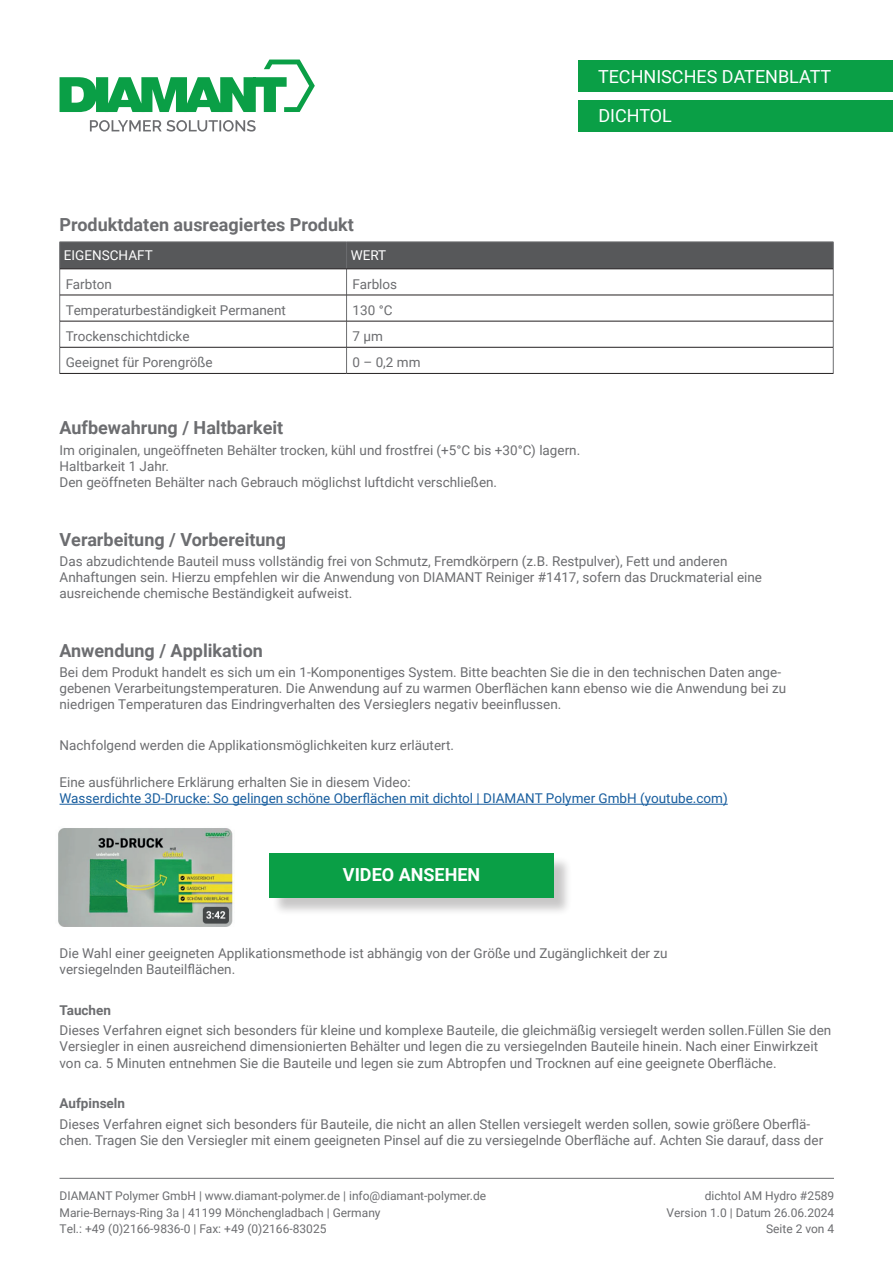
<style>
.page{position:relative;width:893px;height:1263px;background:#fff}
.page>*{position:absolute;margin:0;border:0;box-sizing:border-box;transform-origin:0 0}
.t1{font:700 18px "Roboto";color:#6c6d70}
.t2{font:18px "Roboto";color:#fff}
.t3{font:700 18px "Roboto";color:#fff}
.t4{font:13.5px/16.2px "Roboto";color:#6c6d70}
.t5{font:13.5px "Roboto";color:#175d9e}
.t6{font:700 13.5px "Roboto";color:#6c6d70}
.t7{font:13.5px "Roboto";color:#fff}
.t8{font:12px/16.5px "Roboto";color:#6c6d70}
</style>
<div class="page">
<svg style="left:60px;top:60px;width:255px;height:52px"></svg>
<svg style="left:90px;top:120px;width:166px;height:12px"></svg>
<div style="left:578px;top:60px;width:315px;height:32px;background:#0a9f46"></div>
<div style="left:578px;top:100px;width:315px;height:32px;background:#0a9f46"></div>
<hr style="left:60px;top:1178px;width:774px;height:1px;background:#6c6d70">
<hr style="left:60px;top:804px;width:668px;height:1px;background:#175d9e">
<svg style="left:59px;top:242px;width:775px;height:131px"></svg>
<hr style="left:60px;top:269px;width:287px;height:1px;background:#231f20">
<hr style="left:347px;top:269px;width:486px;height:1px;background:#231f20">
<hr style="left:60px;top:295px;width:287px;height:1px;background:#231f20">
<hr style="left:347px;top:295px;width:486px;height:1px;background:#231f20">
<hr style="left:60px;top:321px;width:287px;height:1px;background:#231f20">
<hr style="left:347px;top:321px;width:486px;height:1px;background:#231f20">
<hr style="left:60px;top:347px;width:287px;height:1px;background:#231f20">
<hr style="left:347px;top:347px;width:486px;height:1px;background:#231f20">
<hr style="left:60px;top:373px;width:287px;height:1px;background:#231f20">
<hr style="left:347px;top:373px;width:486px;height:1px;background:#231f20">
<img style="left:58px;top:828px;width:175px;height:99px">
<div style="left:272px;top:856px;width:300px;height:60px;background:#231f20;opacity:.25"></div>
<div style="left:270px;top:854px;width:284px;height:44px;background:#0a9f46"></div>
<h1 class="t2" style="left:598px;top:64px;width:235px">TECHNISCHES DATENBLATT</h1>
<h1 class="t2" style="left:598px;top:103px;width:75px">DICHTOL</h1>
<h1 class="t1" style="left:60px;top:212px;width:296px">Produktdaten ausreagiertes Produkt</h1>
<p class="t7" style="left:64px;top:246px;width:90px">EIGENSCHAFT</p>
<p class="t7" style="left:351px;top:246px;width:37px">WERT</p>
<p class="t4" style="left:66px;top:276px;width:48px">Farbton</p>
<p class="t4" style="left:353px;top:276px;width:46px">Farblos</p>
<p class="t4" style="left:66px;top:302px;width:222px">Temperaturbeständigkeit Permanent</p>
<p class="t4" style="left:353px;top:302px;width:41px">130 °C</p>
<p class="t4" style="left:66px;top:328px;width:125px">Trockenschichtdicke</p>
<p class="t4" style="left:353px;top:328px;width:32px">7 µm</p>
<p class="t4" style="left:66px;top:354px;width:149px">Geeignet für Porengröße</p>
<p class="t4" style="left:353px;top:354px;width:69px">0 – 0,2 mm</p>
<h1 class="t1" style="left:60px;top:415px;width:225px">Aufbewahrung / Haltbarkeit</h1>
<p class="t4" style="left:60px;top:441px;width:522px">Im originalen, ungeöffneten Behälter trocken, kühl und frostfrei (+5°C bis +30°C) lagern.<br>Haltbarkeit 1 Jahr.<br>Den geöffneten Behälter nach Gebrauch möglichst luftdicht verschließen.</p>
<h1 class="t1" style="left:60px;top:526px;width:228px">Verarbeitung / Vorbereitung</h1>
<p class="t4" style="left:60px;top:552px;width:704px">Das abzudichtende Bauteil muss vollständig frei von Schmutz, Fremdkörpern (z.B. Restpulver), Fett und anderen<br>Anhaftungen sein. Hierzu empfehlen wir die Anwendung von DIAMANT Reiniger #1417, sofern das Druckmaterial eine ausreichende chemische Beständigkeit aufweist.</p>
<h1 class="t1" style="left:60px;top:638px;width:205px">Anwendung / Applikation</h1>
<p class="t4" style="left:60px;top:664px;width:728px">Bei dem Produkt handelt es sich um ein 1-Komponentiges System. Bitte beachten Sie die in den technischen Daten ange&shy;gebenen Verarbeitungstemperaturen. Die Anwendung auf zu warmen Oberflächen kann ebenso wie die Anwendung bei zu niedrigen Temperaturen das Eindringverhalten des Versieglers negativ beeinflussen.</p>
<p class="t4" style="left:60px;top:737px;width:396px">Nachfolgend werden die Applikationsmöglichkeiten kurz erläutert.</p>
<p class="t4" style="left:60px;top:774px;width:353px">Eine ausführlichere Erklärung erhalten Sie in diesem Video:</p>
<p class="t5" style="left:60px;top:789px;width:670px">Wasserdichte 3D-Drucke: So gelingen schöne Oberflächen mit dichtol | DIAMANT Polymer GmbH (youtube.com)</p>
<h1 class="t3" style="left:343px;top:862px;width:139px">VIDEO ANSEHEN</h1>
<p class="t4" style="left:60px;top:944px;width:610px">Die Wahl einer geeigneten Applikationsmethode ist abhängig von der Größe und Zugänglichkeit der zu versiegelnden Bauteilflächen.</p>
<p class="t6" style="left:60px;top:1000px;width:53px">Tauchen</p>
<p class="t4" style="left:60px;top:1022px;width:773px">Dieses Verfahren eignet sich besonders für kleine und komplexe Bauteile, die gleichmäßig versiegelt werden sollen.Füllen Sie den<br>Versiegler in einen ausreichend dimensionierten Behälter und legen die zu versiegelnden Bauteile hinein. Nach einer Einwirkzeit von ca. 5 Minuten entnehmen Sie die Bauteile und legen sie zum Abtropfen und Trocknen auf eine geeignete Oberfläche.</p>
<p class="t6" style="left:60px;top:1094px;width:67px">Aufpinseln</p>
<p class="t4" style="left:60px;top:1115px;width:765px">Dieses Verfahren eignet sich besonders für Bauteile, die nicht an allen Stellen versiegelt werden sollen, sowie größere Oberflä&shy;chen. Tragen Sie den Versiegler mit einem geeigneten Pinsel auf die zu versiegelnde Oberfläche auf. Achten Sie darauf, dass der</p>
<p class="t8" style="left:60px;top:1187px;width:428px">DIAMANT Polymer GmbH | www.diamant-polymer.de | info@diamant-polymer.de<br>Marie-Bernays-Ring 3a | 41199 Mönchengladbach | Germany<br>Tel.: +49 (0)2166-9836-0 | Fax: +49 (0)2166-83025</p>
<p class="t8" style="left:667px;top:1187px;width:169px;text-align:right">dichtol AM Hydro #2589<br>Version 1.0 | Datum 26.06.2024<br>Seite 2 von 4</p>
</div>
